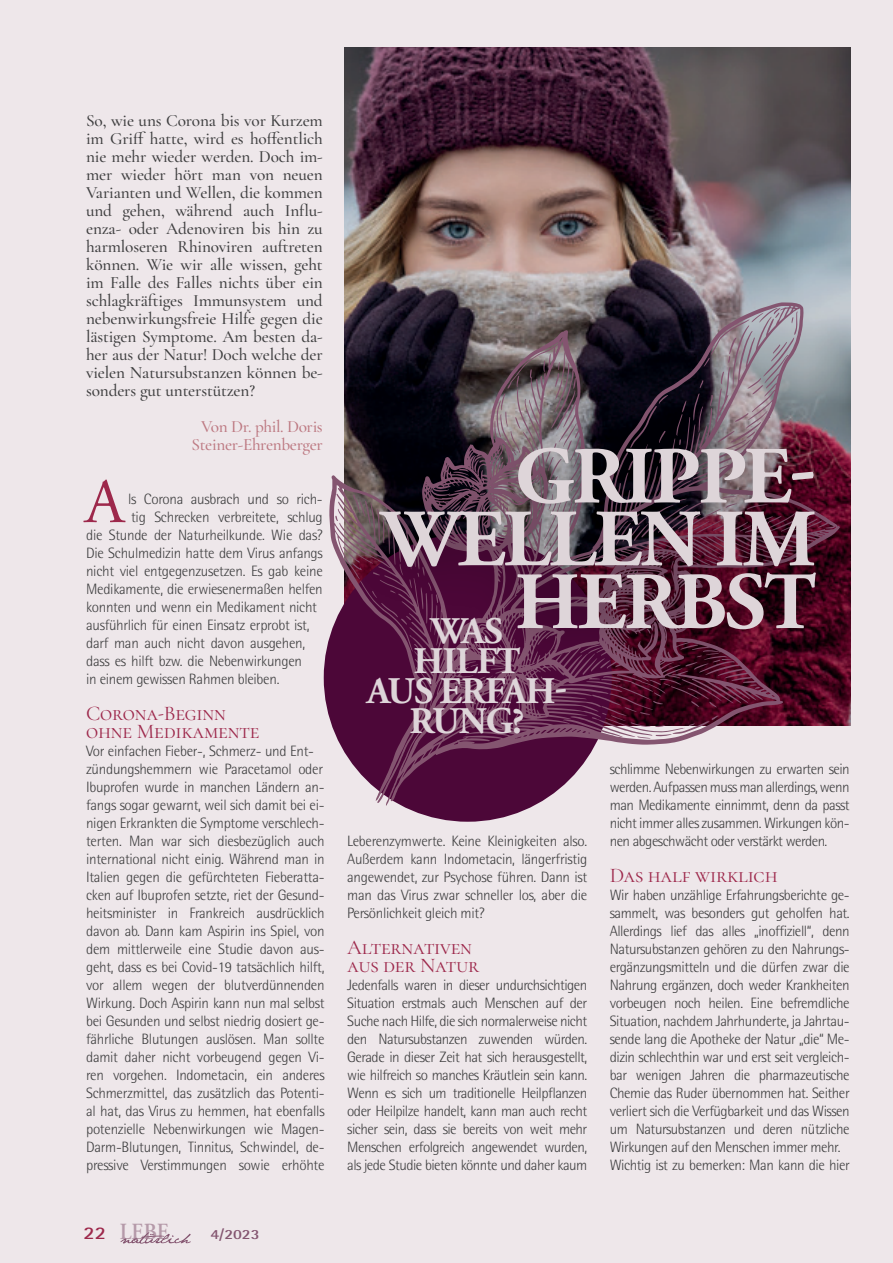
<style>
.page{position:relative;width:893px;height:1263px;background:#eee7ea}
.page>*{position:absolute;margin:0;border:0;box-sizing:border-box;transform-origin:0 0}
.fließtext{font:700 81px/62.7px "Adobe Garamond Pro";letter-spacing:-.025em;color:#ded5d9;text-align:right}
.t1{font:63px "Adobe Garamond Pro";color:#9d284b}
.fließtext-2{font:700 37.5px "Adobe Garamond Pro";letter-spacing:-.025em;color:#ded5d9}
.t2{font:600 23.1px "Adobe Garamond Pro";color:#b59aa9;scale:.91 1}
.fließtext-3{font:21px "Cormorant Garamond";letter-spacing:-.01em;color:#9d284b}
.fließtext-4{font:500 17.25px/18px "Cormorant Garamond";letter-spacing:-.01em;color:#3e3e3f;text-align:justify}
.fließtext-5{font:500 17.25px/18px "Cormorant Garamond";letter-spacing:-.02em;color:#bd7982;text-align:center}
.fließtext-6{font:300 15px/18px "Rotis Semi Sans Std";letter-spacing:-.02em;color:#3e3e3f;text-align:justify}
.t3{font:700 14.1px "Rotis Semi Sans Std";color:#845570;scale:1.18 1}
.s1{font-family:"Rotis Sans Serif Std";font-weight:700;font-size:17.85px;color:#9d284b}
</style>
<div class="page">
<svg style="left:120px;top:1232px;width:71px;height:12px"></svg>
<img style="left:344px;top:48px;width:507px;height:677px">
<div style="left:324px;top:534px;width:288px;height:288px;background:#4c0738;border-radius:50%"></div>
<svg style="left:329px;top:302px;width:511px;height:504px"></svg>
<svg style="left:750px;top:684px;width:10px;height:5px"></svg>
<svg style="left:628px;top:395px;width:40px;height:6px"></svg>
<svg style="left:693px;top:308px;width:104px;height:93px;background:#827984"></svg>
<svg style="left:456px;top:675px;width:37px;height:8px"></svg>
<svg style="left:475px;top:702px;width:11px;height:13px"></svg>
<svg style="left:335px;top:495px;width:4px;height:156px"></svg>
<svg style="left:563px;top:675px;width:172px;height:63px"></svg>
<svg style="left:450px;top:352px;width:141px;height:49px;background:#574b50"></svg>
<div style="left:339px;top:401px;width:521px;height:274px;background:#000;opacity:.4"></div>
<p class="fließtext-4" style="left:86px;top:111px;width:238px">So, wie uns Corona bis vor Kurzem im Griff hatte, wird es hoffentlich nie mehr wieder werden. Doch im&shy;mer wieder hört man von neuen Varianten und Wellen, die kommen und gehen, während auch Influ&shy;enza- oder Adenoviren bis hin zu harmloseren Rhinoviren auftreten können. Wie wir alle wissen, geht im Falle des Falles nichts über ein schlagkräftiges Immunsystem und nebenwirkungsfreie Hilfe gegen die lästigen Symptome. Am besten da&shy;her aus der Natur! Doch welche der vielen Natursubstanzen können be&shy;sonders gut unterstützen?</p>
<p class="fließtext-5" style="left:192px;top:417px;width:133px">Von Dr. phil. Doris<br>Steiner-Ehrenberger</p>
<p class="fließtext-6" style="left:128px;top:490px;width:196px">ls Corona ausbrach und so rich-</p>
<p class="fließtext-6" style="left:131px;top:508px;width:193px">tig Schrecken verbreitete, schlug</p>
<p class="fließtext-6" style="left:86px;top:526px;width:238px">die Stunde der Naturheilkunde. Wie das?</p>
<p class="fließtext-6" style="left:86px;top:544px;width:238px">Die Schulmedizin hatte dem Virus anfangs</p>
<p class="fließtext-6" style="left:86px;top:562px;width:238px">nicht viel entgegenzusetzen. Es gab keine</p>
<p class="fließtext-6" style="left:86px;top:580px;width:238px">Medikamente, die erwiesenermaßen helfen</p>
<p class="fließtext-6" style="left:86px;top:598px;width:233px">konnten und wenn ein Medikament nicht</p>
<p class="fließtext-6" style="left:86px;top:616px;width:225px">ausführlich für einen Einsatz erprobt ist,</p>
<p class="fließtext-6" style="left:86px;top:634px;width:221px">darf man auch nicht davon ausgehen,</p>
<p class="fließtext-6" style="left:86px;top:652px;width:218px">dass es hilft bzw. die Nebenwirkungen</p>
<p class="fließtext-6" style="left:86px;top:670px;width:195px">in einem gewissen Rahmen bleiben.</p>
<p class="fließtext-3" style="left:86px;top:701px;width:141px">Corona-Beginn</p>
<p class="fließtext-3" style="left:86px;top:719px;width:175px">ohne Medikamente</p>
<p class="fließtext-6" style="left:86px;top:742px;width:240px;text-align:left">Vor einfachen Fieber-, Schmerz- und Ent&shy;zündungshemmern wie Paracetamol oder Ibuprofen wurde in manchen Ländern an&shy;fangs sogar gewarnt, weil sich damit bei ei&shy;nigen Erkrankten die Symptome verschlech&shy;terten. Man war sich diesbezüglich auch international nicht einig. Während man in Italien gegen die gefürchteten Fieberatta&shy;cken auf Ibuprofen setzte, riet der Gesund&shy;heitsminister in Frankreich ausdrücklich davon ab. Dann kam Aspirin ins Spiel, von dem mittlerweile eine Studie davon aus&shy;geht, dass es bei Covid-19 tatsächlich hilft, vor allem wegen der blutverdünnenden Wirkung. Doch Aspirin kann nun mal selbst bei Gesunden und selbst niedrig dosiert ge&shy;fährliche Blutungen auslösen. Man sollte damit daher nicht vorbeugend gegen Vi&shy;ren vorgehen. Indometacin, ein anderes Schmerzmittel, das zusätzlich das Potenti&shy;al hat, das Virus zu hemmen, hat ebenfalls potenzielle Nebenwirkungen wie Magen-Darm-Blutungen, Tinnitus, Schwindel, de&shy;pressive Verstimmungen sowie erhöhte</p>
<p class="t1" style="left:85px;top:464px;width:41px">A</p>
<p class="t2" style="left:83px;top:1218px;width:96px"><span class="s1">22</span> LEBE</p>
<p class="t3" style="left:210px;top:1225px;width:43px">4/2023</p>
<p class="fließtext" style="left:382px;top:447px;width:436px">GRIPPE-<br>WELLEN IM</p>
<p class="fließtext" style="left:515px;top:572px;width:303px">HERBST</p>
<p class="fließtext-2" style="left:414px;top:640px;width:108px">HILFT</p>
<p class="fließtext-2" style="left:367px;top:670px;width:202px">AUS ERFAH-</p>
<p class="fließtext-2" style="left:410px;top:700px;width:117px">RUNG?</p>
<p class="fließtext-2" style="left:431px;top:610px;width:74px">WAS</p>
<p class="fließtext-6" style="left:347px;top:832px;width:242px">Leberenzymwerte. Keine Kleinigkeiten also.<br>Außerdem kann Indometacin, längerfristig angewendet, zur Psychose führen. Dann ist man das Virus zwar schneller los, aber die Persönlichkeit gleich mit?</p>
<p class="fließtext-3" style="left:347px;top:935px;width:126px">Alternativen</p>
<p class="fließtext-3" style="left:347px;top:953px;width:133px">aus der Natur</p>
<p class="fließtext-6" style="left:347px;top:976px;width:242px">Jedenfalls waren in dieser undurchsichtigen Situation erstmals auch Menschen auf der Suche nach Hilfe, die sich normalerweise nicht den Natursubstanzen zuwenden würden.<br>Gerade in dieser Zeit hat sich herausgestellt, wie hilfreich so manches Kräutlein sein kann.<br>Wenn es sich um traditionelle Heilpflanzen oder Heilpilze handelt, kann man auch recht sicher sein, dass sie bereits von weit mehr Menschen erfolgreich angewendet wurden, als jede Studie bieten könnte und daher kaum</p>
<p class="fließtext-6" style="left:610px;top:760px;width:242px">schlimme Nebenwirkungen zu erwarten sein werden. Aufpassen muss man allerdings, wenn man Medikamente einnimmt, denn da passt nicht immer alles zusammen. Wirkungen kön&shy;nen abgeschwächt oder verstärkt werden.</p>
<p class="fließtext-3" style="left:610px;top:863px;width:170px">Das half wirklich</p>
<p class="fließtext-6" style="left:610px;top:886px;width:242px">Wir haben unzählige Erfahrungsberichte ge&shy;sammelt, was besonders gut geholfen hat.<br>Allerdings lief das alles „inoffiziell“, denn Natursubstanzen gehören zu den Nahrungs&shy;ergänzungsmitteln und die dürfen zwar die Nahrung ergänzen, doch weder Krankheiten vorbeugen noch heilen. Eine befremdliche Situation, nachdem Jahrhunderte, ja Jahrtau&shy;sende lang die Apotheke der Natur „die“ Me&shy;dizin schlechthin war und erst seit vergleich&shy;bar wenigen Jahren die pharmazeutische Chemie das Ruder übernommen hat. Seither verliert sich die Verfügbarkeit und das Wissen um Natursubstanzen und deren nützliche Wirkungen auf den Menschen immer mehr.</p>
<p class="fließtext-6" style="left:610px;top:1156px;width:242px">Wichtig ist zu bemerken: Man kann die hier</p>
</div>
